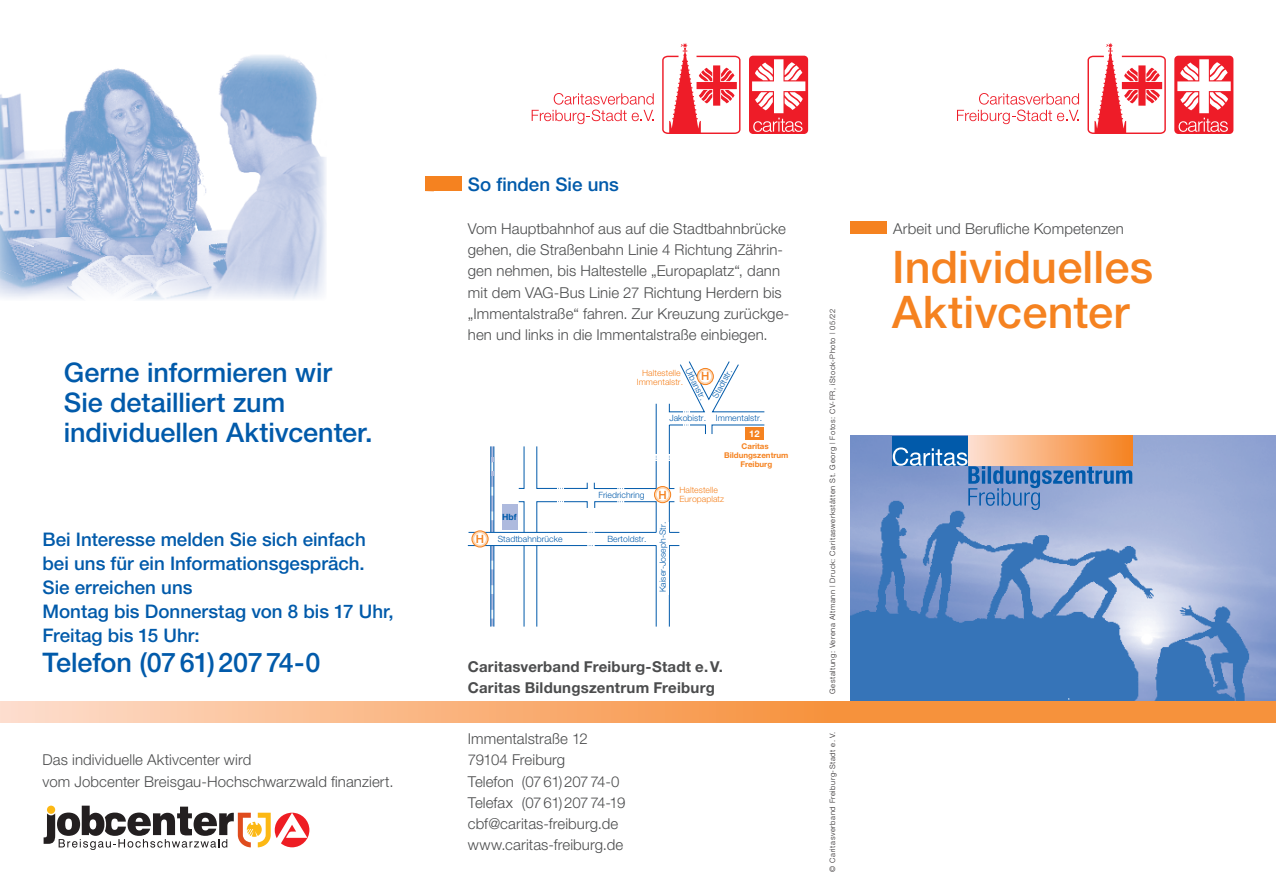
<style>
.page{position:relative;width:1276px;height:893px;background:#fff}
.page>*{position:absolute;margin:0;border:0;box-sizing:border-box;transform-origin:0 0}
.t1{font:500 45px/45px "Helvetica Neue";letter-spacing:.005em;color:#f58220}
.t2{font:500 27px/30px "Helvetica Neue";letter-spacing:-.005em;color:#015aaa}
.t3{font:500 18.75px/24px "Helvetica Neue";color:#015aaa}
.t4{font:300 15px/21.3px "Helvetica Neue";letter-spacing:.005em;color:#4b4c4d}
.t5{font:700 15px/21.3px "Helvetica Neue";letter-spacing:.015em;color:#4b4c4d}
.t6{font:500 11.4px "Helvetica Neue";color:#f58220}
.t7{font:700 9.3px "Helvetica Neue";color:#fff}
.t8{font:300 8.55px "Helvetica Neue";letter-spacing:.005em;color:#015aaa}
.t9{font:300 8.55px/8.6px "Helvetica Neue";letter-spacing:.005em;color:#f58220;text-align:center}
.t10{font:700 8.55px "Helvetica Neue";color:#015aaa}
.t11{font:700 7.95px/9px "Helvetica Neue";color:#f58220;text-align:center}
.t12{font:300 7.5px "Helvetica Neue";letter-spacing:.08em;color:#231f20}
.s1{font-weight:500;font-size:11.4px;color:#f58220}
</style>
<div class="page">
<img style="left:850px;top:436px;width:426px;height:266px">
<div style="left:0;top:702px;width:850px;height:21px;background:linear-gradient(to right,#fdddcd,#f78f39)"></div>
<div style="left:850px;top:702px;width:426px;height:21px;background:#f6923c"></div>
<div style="left:850px;top:221px;width:37px;height:13px;background:#f58220"></div>
<div style="left:892px;top:436px;width:76px;height:30px;background:#015aaa"></div>
<div style="left:968px;top:436px;width:164px;height:30px;background:linear-gradient(to right,#feded0,#f58221)"></div>
<svg style="left:892px;top:447px;width:240px;height:63px"></svg>
<svg style="left:44px;top:806px;width:265px;height:44px"></svg>
<div style="left:47px;top:806px;width:8px;height:8px;background:#fcb814;border-radius:50%"></div>
<svg style="left:1174px;top:56px;width:59px;height:78px"></svg>
<svg style="left:957px;top:93px;width:122px;height:31px"></svg>
<svg style="left:1087px;top:43px;width:78px;height:91px"></svg>
<svg style="left:749px;top:56px;width:59px;height:78px"></svg>
<svg style="left:531px;top:93px;width:123px;height:31px"></svg>
<svg style="left:662px;top:43px;width:78px;height:91px"></svg>
<img style="left:0;top:55px;width:326px;height:245px">
<hr style="left:493px;top:446px;width:1px;height:181px;background:#015aaa">
<hr style="left:490px;top:446px;width:1px;height:181px;background:#015aaa">
<svg style="left:476px;top:530px;width:11px;height:18px"></svg>
<div style="left:502px;top:504px;width:15px;height:26px;background:#aebade"></div>
<div style="left:476px;top:532px;width:71px;height:14px;background:#fff"></div>
<div style="left:745px;top:427px;width:19px;height:13px;background:#f58220"></div>
<svg style="left:518px;top:364px;width:166px;height:263px"></svg>
<div style="left:557px;top:486px;width:7px;height:18px;background:#fff"></div>
<div style="left:587px;top:531px;width:7px;height:17px;background:#fff"></div>
<div style="left:654px;top:454px;width:18px;height:7px;background:#fff"></div>
<svg style="left:589px;top:403px;width:68px;height:130px"></svg>
<div style="left:683px;top:410px;width:7px;height:18px;background:#fff"></div>
<svg style="left:684px;top:361px;width:81px;height:73px"></svg>
<svg style="left:491px;top:446px;width:3px;height:180px"></svg>
<hr style="left:468px;top:545px;width:119px;height:1px;background:#015aaa">
<hr style="left:468px;top:532px;width:119px;height:1px;background:#015aaa">
<svg style="left:472px;top:531px;width:16px;height:16px"></svg>
<div style="left:472px;top:531px;width:16px;height:16px;border:1px solid #f58220;border-radius:50%"></div>
<div style="left:474px;top:533px;width:12px;height:12px;background:#fff;border-radius:50%"></div>
<div style="left:495px;top:534px;width:70px;height:9px;background:#fff"></div>
<div style="left:604px;top:535px;width:44px;height:9px;background:#fff"></div>
<div style="left:658px;top:522px;width:10px;height:73px;background:#fff"></div>
<svg style="left:654px;top:486px;width:16px;height:17px"></svg>
<div style="left:654px;top:486px;width:17px;height:17px;border:1px solid #f58220;border-radius:50%"></div>
<div style="left:656px;top:489px;width:12px;height:11px;background:#fff;border-radius:50%"></div>
<div style="left:425px;top:176px;width:36px;height:15px;background:#f58220"></div>
<p class="t3" style="left:468px;top:172px;width:153px">So finden Sie uns</p>
<p class="t4" style="left:468px;top:218px;width:323px">Vom Hauptbahnhof aus auf die Stadtbahnbrücke gehen, die Straßenbahn Linie 4 Richtung Zährin&shy;gen nehmen, bis Haltestelle „Europaplatz“, dann mit dem VAG-Bus Linie 27 Richtung Herdern bis „Immentalstraße“ fahren. Zur Kreuzung zurückge&shy;hen und links in die Immentalstraße einbiegen.</p>
<p class="t12" style="left:828px;top:694px;width:387px;rotate:-90deg">Gestaltung: Verena Altmann | Druck: Caritaswerkstätten St. Georg | Fotos: CV-FR, iStock-Photo | 05/22</p>
<h2 class="t2" style="left:64px;top:358px;width:310px">Gerne informieren wir<br>Sie detailliert zum individuellen Aktivcenter.</h2>
<p class="t8" style="left:692px;top:366px;width:36px;rotate:63deg">Urbanstr.</p>
<p class="t9" style="left:637px;top:369px;width:48px">Haltestelle<br>Immentalstr.</p>
<p class="t8" style="left:710px;top:395px;width:34px;rotate:-61deg">Stadtstr.</p>
<p class="t6" style="left:701px;top:370px;width:10px">H</p>
<p class="t8" style="left:669px;top:413px;width:38px">Jakobistr.</p>
<p class="t8" style="left:716px;top:413px;width:48px">Immentalstr.</p>
<p class="t7" style="left:749px;top:428px;width:12px">12</p>
<p class="t11" style="left:724px;top:442px;width:66px">Caritas<br>Bildungszentrum<br>Freiburg</p>
<p class="t9" style="left:679px;top:485px;width:46px;text-align:left">Haltestelle<br>Europaplatz</p>
<p class="t6" style="left:658px;top:488px;width:10px">H</p>
<p class="t8" style="left:598px;top:489px;width:48px">Friedrichring</p>
<p class="t10" style="left:502px;top:512px;width:16px">Hbf</p>
<p class="t8" style="left:657px;top:592px;width:72px;rotate:-90deg">Kaiser-Joseph-Str.</p>
<p class="t3" style="left:43px;top:527px;width:353px">Bei Interesse melden Sie sich einfach bei uns für ein Informationsgespräch.<br>Sie erreichen uns<br>Montag bis Donnerstag von 8 bis 17 Uhr,<br>Freitag bis 15 Uhr:</p>
<h2 class="t2" style="left:43px;top:647px;width:279px">Telefon (0761)20774-0</h2>
<p class="t5" style="left:468px;top:656px;width:257px">Caritasverband Freiburg-Stadt e.V.<br>Caritas Bildungszentrum Freiburg</p>
<p class="t4" style="left:468px;top:727px;width:159px">Immentalstraße 12<br>79104 Freiburg<br>Telefon (0761)20774-0<br>Telefax (0761)20774-19 cbf@caritas-freiburg.de www.caritas-freiburg.de</p>
<p class="t12" style="left:828px;top:872px;width:141px;rotate:-90deg">© Caritasverband Freiburg-Stadt e. V.</p>
<p class="t8" style="left:476px;top:534px;width:88px"><span class="s1">H</span> Stadtbahnbrücke</p>
<p class="t8" style="left:607px;top:534px;width:41px">Bertoldstr.</p>
<p class="t4" style="left:43px;top:749px;width:352px">Das individuelle Aktivcenter wird<br>vom Jobcenter Breisgau-Hochschwarzwald finanziert.</p>
<p class="t4" style="left:893px;top:218px;width:232px">Arbeit und Berufliche Kompetenzen</p>
<h1 class="t1" style="left:892px;top:244px;width:262px">Individuelles<br>Aktivcenter</h1>
</div>
